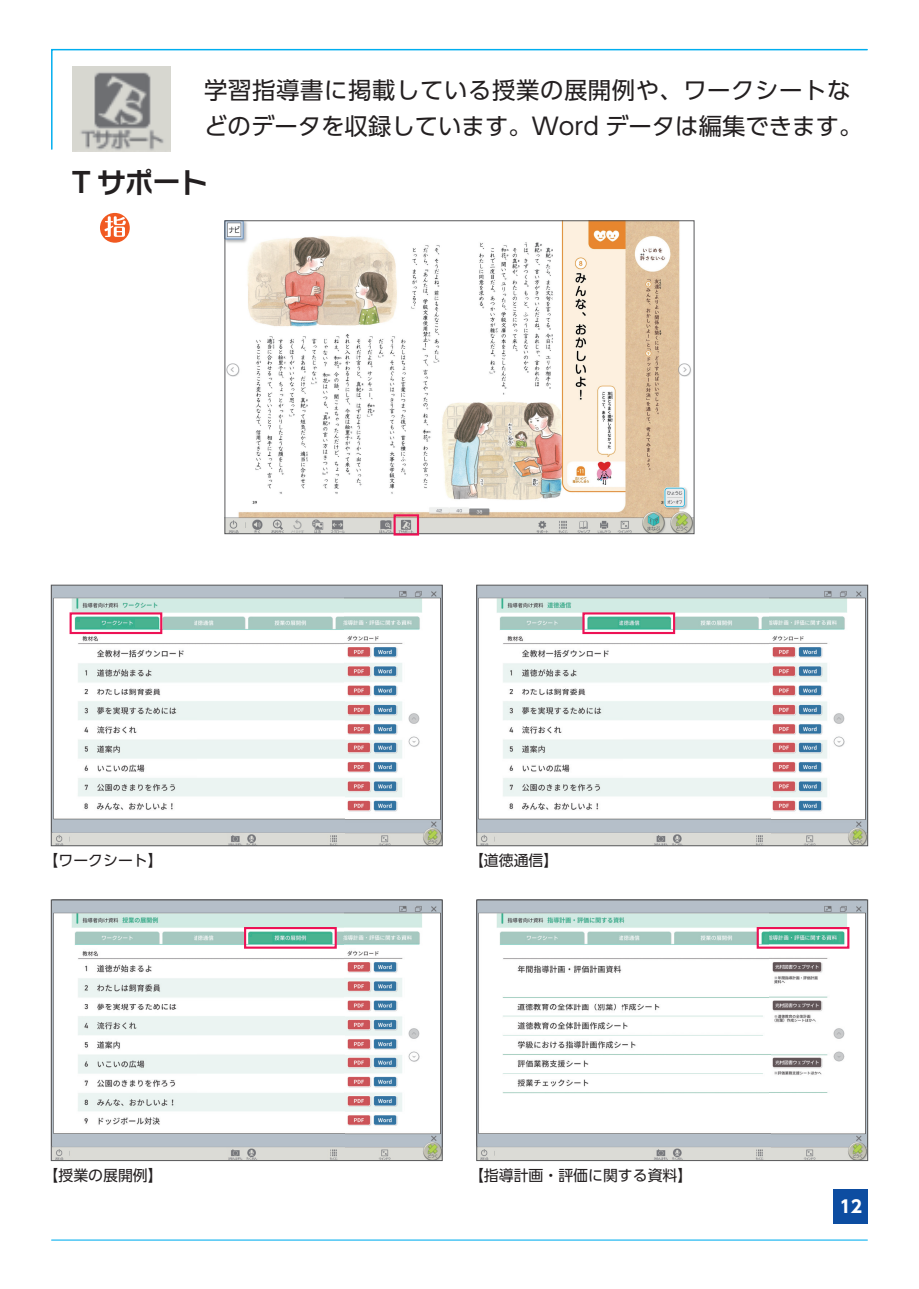
<style>
.page{position:relative;width:919px;height:1289px;background:#fff}
.page>*{position:absolute;margin:0;border:0;box-sizing:border-box;transform-origin:0 0}
.t1{font:700 27.6px "Typelabo N Std De";color:#231f20}
.t2{font:23.4px/36.2px "UD Shin Go Pro";letter-spacing:.015em;color:#231f20}
.t3{font:700 16.95px "UD Shin Go Pro";color:#fff}
.t4{font:14.85px "UD Shin Go Pro";color:#231f20}
.s1{font-family:"UD Shin Go Pro De"}
</style>
<div class="page">
<svg style="left:51px;top:48px;width:817px;height:103px"></svg>
<div style="left:100px;top:213px;width:30px;height:30px;background:#f15921;border-radius:50%"></div>
<svg style="left:104px;top:216px;width:22px;height:21px"></svg>
<img style="left:53px;top:901px;width:387px;height:257px">
<div style="left:51px;top:899px;width:391px;height:261px;border:1px solid #57585a"></div>
<img style="left:53px;top:587px;width:387px;height:257px">
<div style="left:51px;top:585px;width:391px;height:261px;border:1px solid #57585a"></div>
<img style="left:478px;top:901px;width:387px;height:257px">
<div style="left:476px;top:899px;width:391px;height:261px;border:1px solid #57585a"></div>
<img style="left:478px;top:587px;width:387px;height:257px">
<div style="left:476px;top:585px;width:391px;height:261px;border:1px solid #57585a"></div>
<hr style="left:52px;top:1239px;width:815px;height:1px;background:#00aeef">
<img style="left:227px;top:222px;width:465px;height:310px">
<div style="left:225px;top:220px;width:469px;height:314px;border:1px solid #57585a"></div>
<div style="left:393px;top:514px;width:26px;height:21px;border:2px solid #ed1255"></div>
<div style="left:70px;top:612px;width:92px;height:22px;border:2px solid #ed1255"></div>
<div style="left:582px;top:612px;width:93px;height:22px;border:2px solid #ed1255"></div>
<div style="left:756px;top:927px;width:93px;height:21px;border:2px solid #ed1255"></div>
<div style="left:244px;top:927px;width:93px;height:21px;border:2px solid #ed1255"></div>
<img style="left:72px;top:66px;width:98px;height:85px">
<div style="left:833px;top:1188px;width:34px;height:34px;background:#0d4da1"></div>
<p class="t2" style="left:204px;top:72px;width:659px">学習指導書に掲載している授業の展開例や、ワークシートなどのデータを収録しています。Word データは編集できます。</p>
<p class="t1" style="left:72px;top:161px;width:137px"><span class="s1">T</span> サポート</p>
<p class="t4" style="left:44px;top:848px;width:121px">【ワークシート】</p>
<p class="t4" style="left:44px;top:1163px;width:121px">【授業の展開例】</p>
<p class="t4" style="left:469px;top:848px;width:91px">【道徳通信】</p>
<p class="t4" style="left:469px;top:1163px;width:225px">【指導計画・評価に関する資料】</p>
<p class="t3" style="left:839px;top:1192px;width:24px">12</p>
</div>
